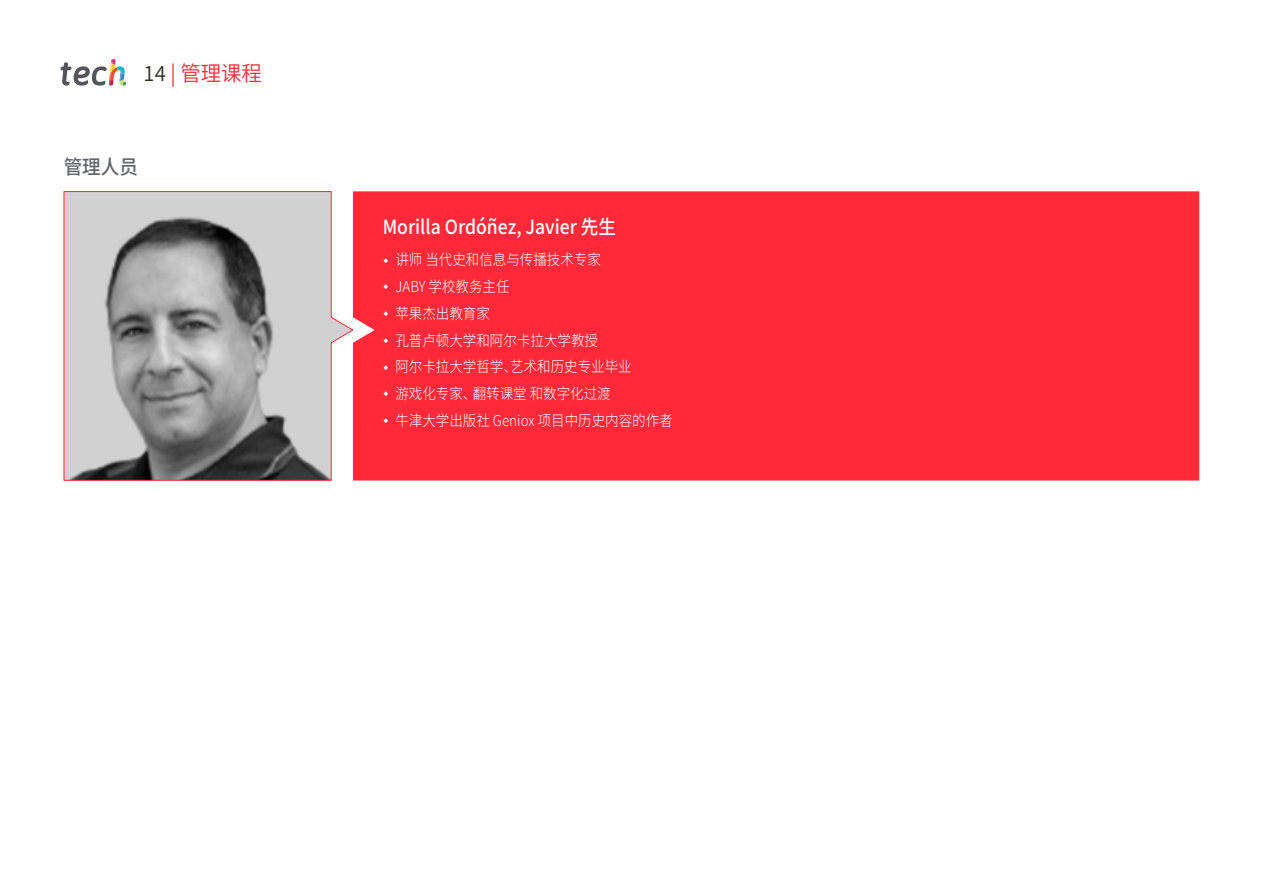
<style>
.page{position:relative;width:1263px;height:893px;background:#fff}
.page>*{position:absolute;margin:0;border:0;box-sizing:border-box;transform-origin:0 0}
.t1{font:21px "Source Han Sans CN";color:#ff293a}
.t2{font:500 19.5px "Source Han Sans CN";color:#fff;scale:.9 1}
.t3{font:500 19.5px "Source Han Sans CN";color:#61646a;scale:.95 1}
.t4{font:300 15px/26.7px "Source Han Sans CN";color:#fff;scale:.9 1}
.s1{color:#312e20}
</style>
<div class="page">
<svg style="left:61px;top:59px;width:65px;height:27px"></svg>
<div style="left:353px;top:191px;width:846px;height:289px;background:#ff293a"></div>
<svg style="left:64px;top:191px;width:289px;height:290px;background:#adaaaa"></svg>
<svg style="left:384px;top:258px;width:4px;height:5px"></svg>
<svg style="left:384px;top:285px;width:4px;height:5px"></svg>
<svg style="left:384px;top:311px;width:4px;height:5px"></svg>
<svg style="left:384px;top:338px;width:4px;height:5px"></svg>
<svg style="left:384px;top:365px;width:4px;height:5px"></svg>
<svg style="left:384px;top:392px;width:4px;height:5px"></svg>
<svg style="left:384px;top:418px;width:4px;height:5px"></svg>
<h1 class="t1" style="left:144px;top:61px;width:120px"><span class="s1">14</span> | 管理课程</h1>
<h2 class="t3" style="left:64px;top:156px;width:80px">管理人员</h2>
<h2 class="t2" style="left:383px;top:216px;width:261px">Morilla Ordóñez, Javier 先生</h2>
<p class="t4" style="left:395px;top:247px;width:310px">讲师 当代史和信息与传播技术专家<br>JABY 学校教务主任<br>苹果杰出教育家<br>孔普卢顿大学和阿尔卡拉大学教授<br>阿尔卡拉大学哲学、艺术和历史专业毕业<br>游戏化专家、翻转课堂 和数字化过渡<br>牛津大学出版社 Geniox 项目中历史内容的作者</p>
</div>
